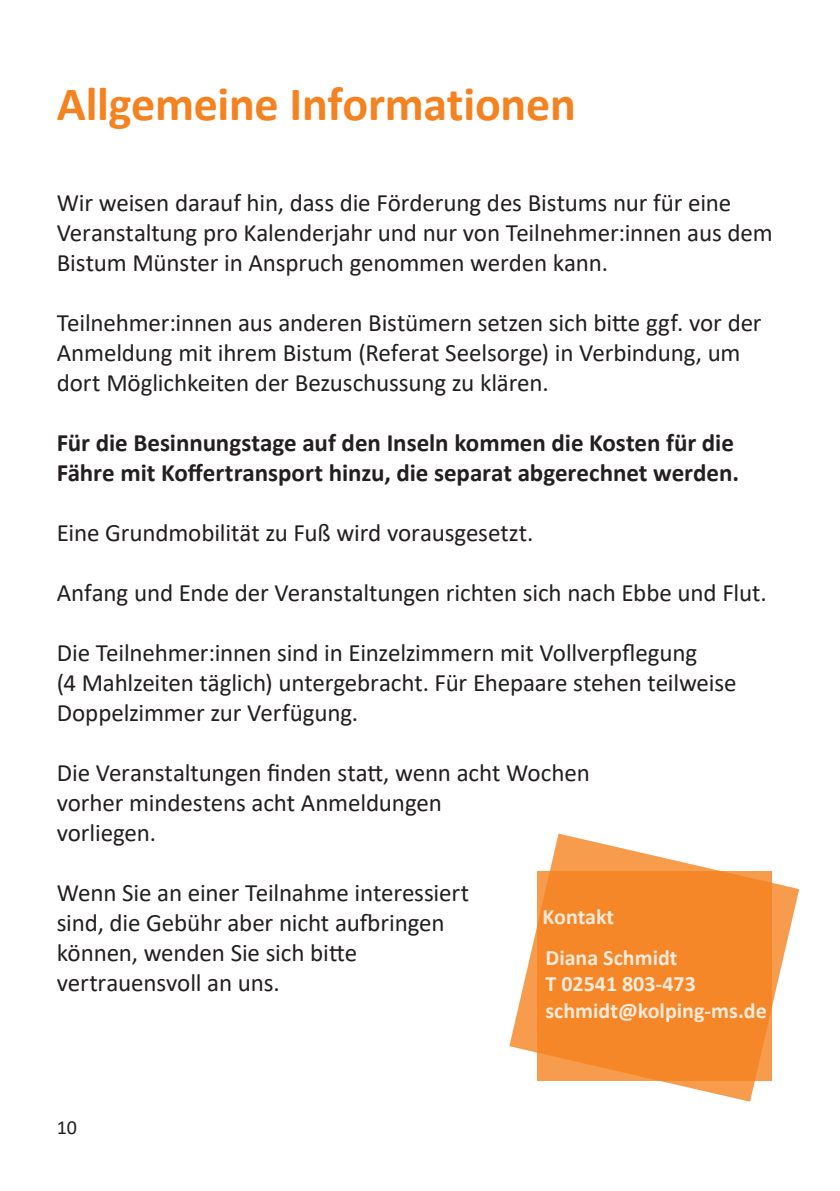
<style>
.page{position:relative;width:840px;height:1191px;background:#fff}
.page>*{position:absolute;margin:0;border:0;box-sizing:border-box;transform-origin:0 0}
.Überschrift_24pt_ZAB{font:700 48px "Calibri";letter-spacing:-.005em;color:#f58220}
.Fließtext_10Pt_ZAB_1{font:25px/30px "Calibri";letter-spacing:-.01em;color:#231f20}
.Fließtext_10Pt_ZAB_1-2{font:700 25px/30px "Calibri";color:#231f20}
.t1{font:700 22px/40.8px "Calibri";color:#fff}
.Seitenzahl_links_10{font:20px "Calibri";color:#231f20}
</style>
<div class="page">
<svg style="left:509px;top:833px;width:289px;height:268px"></svg>
<div style="left:536px;top:871px;width:235px;height:209px;background:#f58728"></div>
<p class="Überschrift_24pt_ZAB" style="left:57px;top:70px;width:520px">Allgemeine Informationen</p>
<p class="Fließtext_10Pt_ZAB_1" style="left:57px;top:187px;width:717px">Wir weisen darauf hin, dass die Förderung des Bistums nur für eine<br>Veranstaltung pro Kalenderjahr und nur von Teilnehmer:innen aus dem<br>Bistum Münster in Anspruch genommen werden kann.</p>
<p class="Fließtext_10Pt_ZAB_1" style="left:57px;top:307px;width:706px">Teilnehmer:innen aus anderen Bistümern setzen sich bitte ggf. vor der<br>Anmeldung mit ihrem Bistum (Referat Seelsorge) in Verbindung, um dort Möglichkeiten der Bezuschussung zu klären.</p>
<p class="Fließtext_10Pt_ZAB_1-2" style="left:57px;top:427px;width:683px">Für die Besinnungstage auf den Inseln kommen die Kosten für die<br>Fähre mit Koffertransport hinzu, die separat abgerechnet werden.</p>
<p class="Fließtext_10Pt_ZAB_1" style="left:57px;top:517px;width:478px">Eine Grundmobilität zu Fuß wird vorausgesetzt.</p>
<p class="Fließtext_10Pt_ZAB_1" style="left:57px;top:577px;width:711px">Anfang und Ende der Veranstaltungen richten sich nach Ebbe und Flut.</p>
<p class="Fließtext_10Pt_ZAB_1" style="left:57px;top:637px;width:641px">Die Teilnehmer:innen sind in Einzelzimmern mit Vollverpflegung</p>
<p class="Fließtext_10Pt_ZAB_1" style="left:57px;top:667px;width:681px">(4 Mahlzeiten täglich) untergebracht. Für Ehepaare stehen teilweise<br>Doppelzimmer zur Verfügung.</p>
<p class="Fließtext_10Pt_ZAB_1" style="left:57px;top:757px;width:534px">Die Veranstaltungen finden statt, wenn acht Wochen vorher mindestens acht Anmeldungen<br>vorliegen.</p>
<p class="Fließtext_10Pt_ZAB_1" style="left:57px;top:877px;width:414px">Wenn Sie an einer Teilnahme interessiert sind, die Gebühr aber nicht aufbringen können, wenden Sie sich bitte vertrauensvoll an uns.</p>
<p class="t1" style="left:542px;top:896px;width:136px">Kontakt<br>Diana Schmidt</p>
<p class="t1" style="left:545px;top:970px;width:223px;line-height:26.4px">T 02541 803-473 schmidt@kolping-ms.de</p>
<p class="Seitenzahl_links_10" style="left:57px;top:1113px;width:22px">10</p>
</div>
